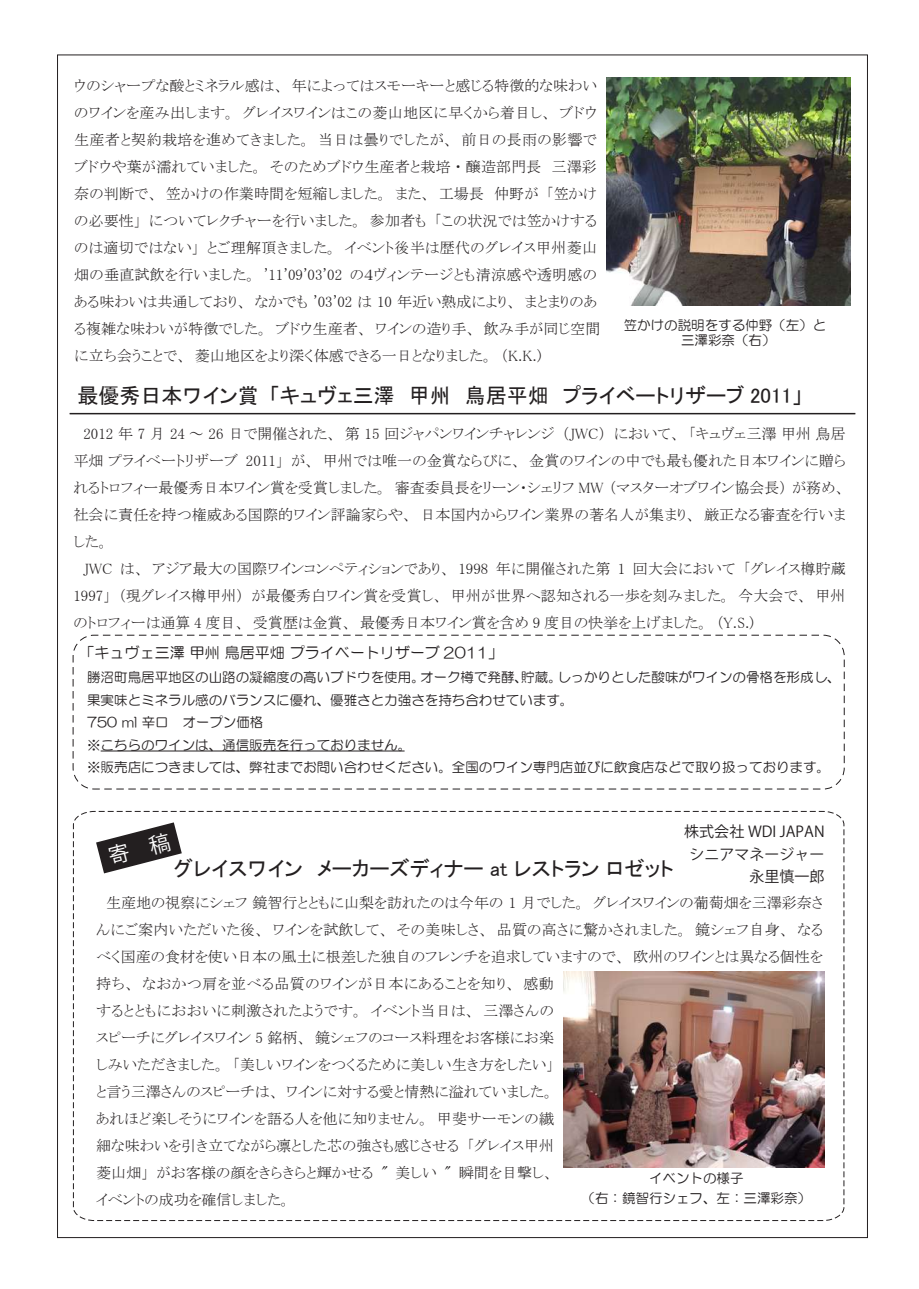
<style>
.page{position:relative;width:919px;height:1289px;background:#fff}
.page>*{position:absolute;margin:0;border:0;box-sizing:border-box;transform-origin:0 0}
.t1{font:21px "MS P Gothic";color:#231f20}
.t2{font:15px/27px "MS P Mincho";letter-spacing:.005em;color:#231f20}
.t3{font:15px "HG Maru Gothic MPRO";color:#231f20}
.t4{font:15px/22.5px "Koz Go Pro";color:#231f20;text-align:right}
.t5{font:13.5px/22.5px "HG Maru Gothic MPRO";color:#231f20;text-align:center}
</style>
<div class="page">
<hr style="left:101px;top:750px;width:303px;height:1px;background:#231f20">
<hr style="left:70px;top:413px;width:785px;height:1px;background:#231f20">
<div style="left:73px;top:635px;width:771px;height:154px;border:1px dashed #231f20;border-radius:21px"></div>
<img style="left:606px;top:78px;width:244px;height:228px">
<svg style="left:73px;top:810px;width:771px;height:411px"></svg>
<svg style="left:96px;top:822px;width:86px;height:51px"></svg>
<p class="t2" style="left:74px;top:72px;width:527px">ウのシャープな酸とミネラル感は、年によってはスモーキーと感じる特徴的な味わいのワインを産み出します。グレイスワインはこの菱山地区に早くから着目し、ブドウ生産者と契約栽培を進めてきました。当日は曇りでしたが、前日の長雨の影響でブドウや葉が濡れていました。そのためブドウ生産者と栽培・醸造部門長　三澤彩奈の判断で、笠かけの作業時間を短縮しました。また、工場長　仲野が「笠かけの必要性」についてレクチャーを行いました。参加者も「この状況では笠かけするのは適切ではない」とご理解頂きました。イベント後半は歴代のグレイス甲州菱山畑の垂直試飲を行いました。 '11'09'03'02 の４ヴィンテージとも清涼感や透明感のある味わいは共通しており、なかでも '03'02 は 10 年近い熟成により、まとまりのある複雑な味わいが特徴でした。ブドウ生産者、ワインの造り手、飲み手が同じ空間に立ち会うことで、菱山地区をより深く体感できる一日となりました。（K.K.)</p>
<p class="t5" style="left:623px;top:318px;width:204px;line-height:15px">笠かけの説明をする仲野（左）と三澤彩奈（右）</p>
<h1 class="t1" style="left:77px;top:384px;width:726px">最優秀日本ワイン賞「キュヴェ三澤　甲州　鳥居平畑　プライベートリザーブ 2011」</h1>
<p class="t2" style="left:73px;top:419px;width:773px">　2012 年 7 月 24 ～ 26 日で開催された、第 15 回ジャパンワインチャレンジ（JWC）において、「キュヴェ三澤 甲州 鳥居平畑 プライベートリザーブ 2011」が、甲州では唯一の金賞ならびに、金賞のワインの中でも最も優れた日本ワインに贈られるトロフィー最優秀日本ワイン賞を受賞しました。審査委員長をリーン・シェリフ MW （マスターオブワイン協会長）が務め、社会に責任を持つ権威ある国際的ワイン評論家らや、日本国内からワイン業界の著名人が集まり、厳正なる審査を行いました。<br>　JWC は、アジア最大の国際ワインコンペティションであり、 1998 年に開催された第 1 回大会において「グレイス樽貯蔵1997」（現グレイス樽甲州）が最優秀白ワイン賞を受賞し、甲州が世界へ認知される一歩を刻みました。今大会で、甲州のトロフィーは通算 4 度目、受賞歴は金賞、最優秀日本ワイン賞を含め 9 度目の快挙を上げました。（Y.S.)</p>
<p class="t3" style="left:80px;top:645px;width:425px">「キュヴェ三澤 甲州 鳥居平畑 プライベートリザーブ 2011」</p>
<p class="t5" style="left:87px;top:666px;width:755px;text-align:left">勝沼町鳥居平地区の山路の凝縮度の高いブドウを使用。オーク樽で発酵、貯蔵。しっかりとした酸味がワインの骨格を形成し、果実味とミネラル感のバランスに優れ、優雅さと力強さを持ち合わせています。<br>750 ml 辛口　オープン価格　<br>※こちらのワインは、通信販売を行っておりません。<br>※販売店につきましては、弊社までお問い合わせください。全国のワイン専門店並びに飲食店などで取り扱っております。</p>
<h1 class="t1" style="left:174px;top:858px;width:501px">グレイスワイン　メーカーズディナー at レストラン ロゼット</h1>
<p class="t4" style="left:684px;top:820px;width:142px">株式会社 WDI JAPANシニアマネージャー永里慎一郎</p>
<p class="t2" style="left:96px;top:889px;width:728px">　生産地の視察にシェフ 鏡智行とともに山梨を訪れたのは今年の 1 月でした。グレイスワインの葡萄畑を三澤彩奈さんにご案内いただいた後、ワインを試飲して、その美味しさ、品質の高さに驚かされました。鏡シェフ自身、なるべく国産の食材を使い日本の風土に根差した独自のフレンチを追求していますので、欧州のワインとは異なる個性を持ち、なおかつ肩を並べる品質のワインが日本にあることを知り、感動<br>するとともにおおいに刺激されたようです。イベント当日は、三澤さんの<br>スピーチにグレイスワイン 5 銘柄、鏡シェフのコース料理をお客様にお楽<br>しみいただきました。「美しいワインをつくるために美しい生き方をしたい」<br>と言う三澤さんのスピーチは、ワインに対する愛と情熱に溢れていました。<br>あれほど楽しそうにワインを語る人を他に知りません。甲斐サーモンの繊<br>細な味わいを引き立てながら凛とした芯の強さも感じさせる「グレイス甲州<br>菱山畑」がお客様の顔をきらきらと輝かせる " 美しい " 瞬間を目撃し、<br>イベントの成功を確信しました。</p>
<p class="t5" style="left:581px;top:1168px;width:231px;line-height:19.5px">イベントの様子<br>（右：鏡智行シェフ、左：三澤彩奈）</p>
</div>
